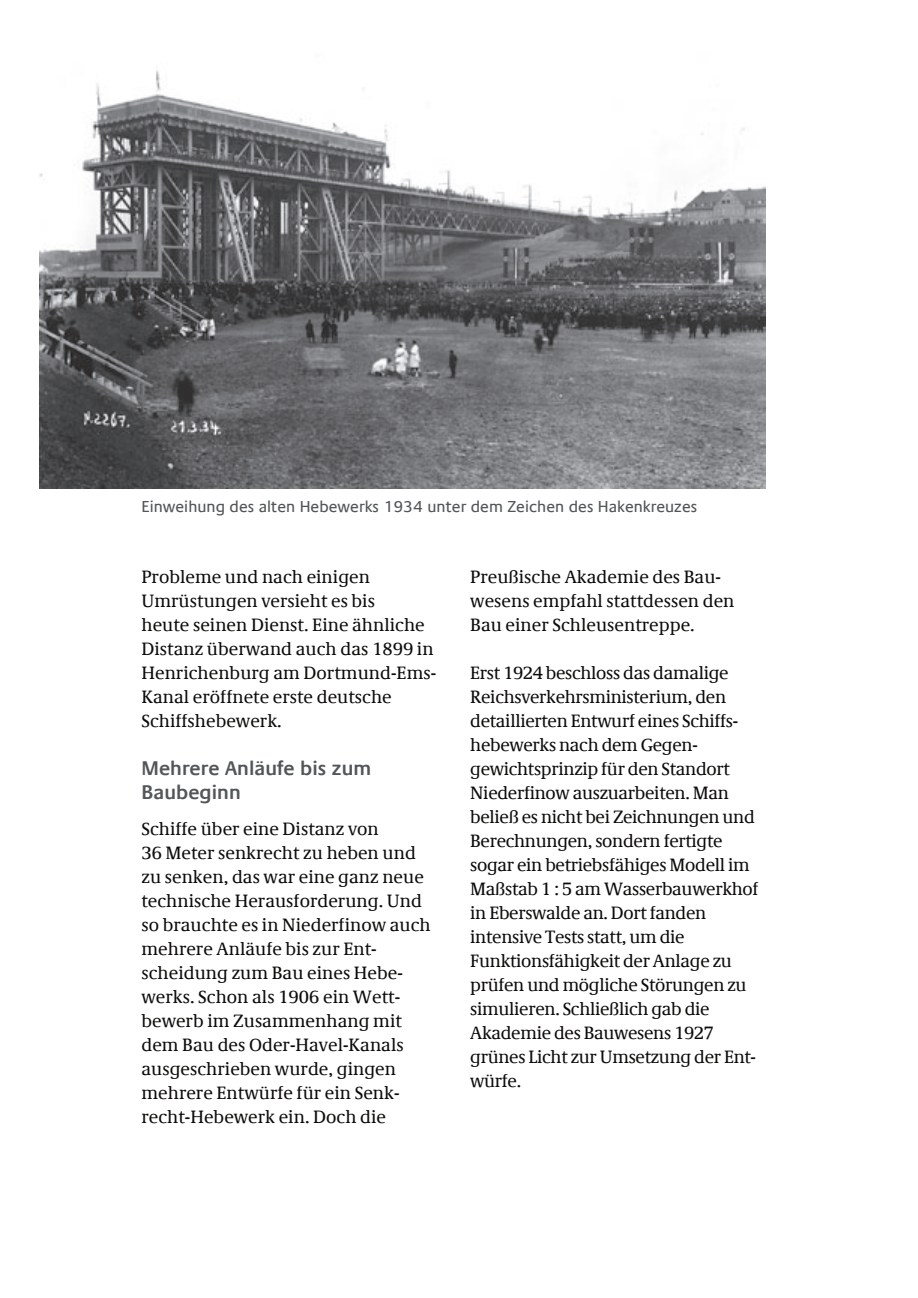
<style>
.page{position:relative;width:918px;height:1298px;background:#fff}
.page>*{position:absolute;margin:0;border:0;box-sizing:border-box;transform-origin:0 0}
.t1{font:600 20px/24px "Praxis Com";letter-spacing:.005em;color:#535658}
.t2{font:18px/24px "Demos Com";letter-spacing:.005em;color:#0d0c0a}
.t3{font:18px/24px "Demos Com";letter-spacing:-.015em;color:#0d0c0a}
.t4{font:16px "Praxis Com";letter-spacing:.005em;color:#535658}
</style>
<div class="page">
<img style="left:39px;top:70px;width:726px;height:419px">
<p class="t4" style="left:141px;top:497px;width:557px">Einweihung des alten Hebewerks 1934 unter dem Zeichen des Hakenkreuzes</p>
<p class="t2" style="left:141px;top:567px;width:296px">Probleme und nach einigen<br>Umrüstungen versieht es bis<br>heute seinen Dienst. Eine ähnliche<br>Distanz überwand auch das 1899 in<br>Henrichenburg am Dortmund-Ems-<br>Kanal eröffnete erste deutsche<br>Schiffshebewerk.</p>
<p class="t1" style="left:141px;top:756px;width:231px">Mehrere Anläufe bis zum<br>Baubeginn</p>
<p class="t2" style="left:141px;top:819px;width:291px">Schiffe über eine Distanz von<br>36 Meter senkrecht zu heben und zu senken, das war eine ganz neue technische Herausforderung. Und so brauchte es in Niederfinow auch mehrere Anläufe bis zur Ent&shy;scheidung zum Bau eines Hebe&shy;werks. Schon als 1906 ein Wett&shy;bewerb im Zusammenhang mit dem Bau des Oder-Havel-Kanals ausgeschrieben wurde, gingen mehrere Entwürfe für ein Senk&shy;recht-Hebewerk ein. Doch die</p>
<p class="t2" style="left:470px;top:567px;width:266px">Preußische Akademie des Bau&shy;wesens empfahl stattdessen den<br>Bau einer Schleusentreppe.</p>
<p class="t3" style="left:470px;top:663px;width:290px">Erst 1924 beschloss das damalige<br>Reichsverkehrsministerium, den detaillierten Entwurf eines Schiffs&shy;hebewerks nach dem Gegen&shy;gewichtsprinzip für den Standort<br>Niederfinow auszuarbeiten. Man beließ es nicht bei Zeichnungen und<br>Berechnungen, sondern fertigte sogar ein betriebsfähiges Modell im<br>Maßstab 1 : 5 am Wasserbauwerkhof in Eberswalde an. Dort fanden intensive Tests statt, um die<br>Funktionsfähigkeit der Anlage zu prüfen und mögliche Störungen zu simulieren. Schließlich gab die<br>Akademie des Bauwesens 1927 grünes Licht zur Umsetzung der Ent&shy;würfe.</p>
</div>
